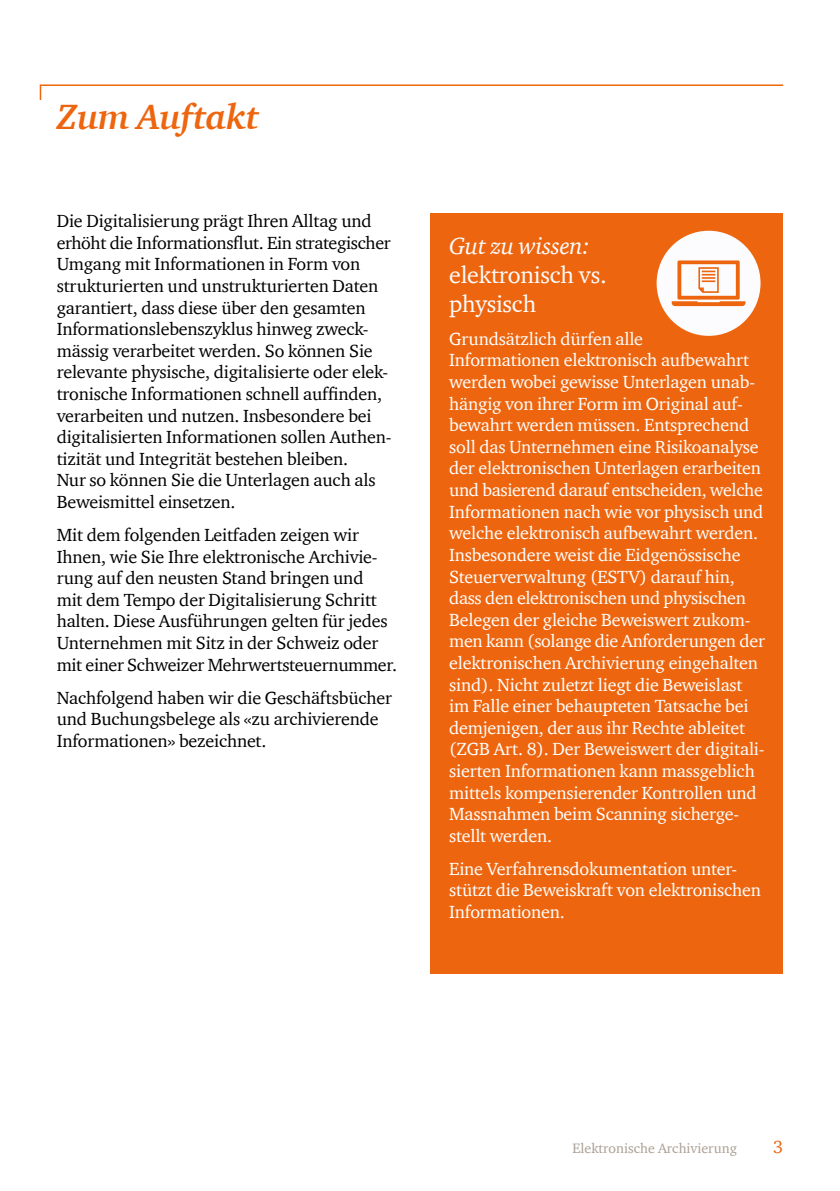
<style>
.page{position:relative;width:840px;height:1191px;background:#fff}
.page>*{position:absolute;margin:0;border:0;box-sizing:border-box;transform-origin:0 0}
.Kapiteltitel_rot{font:italic 700 36px "ITC Charter Com";letter-spacing:-.01em;color:#ed660f}
.Untertitel_weiss{font:24px/28.8px "ITC Charter Com";letter-spacing:-.01em;color:#fcfcfe}
.Lauftext_weiss{font:18px/21.6px "ITC Charter Com";letter-spacing:-.01em;color:#fff}
.Lauftext_schwarz{font:18px/21.6px "ITC Charter Com";letter-spacing:-.01em;color:#000}
.t1{font:18px "ITC Charter Com";color:#ed660f}
.t2{font:14px "ITC Charter Com";color:#aa9f93}
.s1{font-style:italic}
</style>
<div class="page">
<div style="left:430px;top:214px;width:352px;height:759px;background:#ed660f"></div>
<svg style="left:39px;top:84px;width:745px;height:16px"></svg>
<div style="left:656px;top:231px;width:104px;height:105px;background:#fcfcfe;border-radius:50%"></div>
<svg style="left:671px;top:260px;width:74px;height:46px"></svg>
<p class="Kapiteltitel_rot" style="left:57px;top:95px;width:203px">Zum Auftakt</p>
<p class="Lauftext_schwarz" style="left:57px;top:210px;width:336px">Die Digitalisierung prägt Ihren Alltag und erhöht die Informationsflut. Ein strategischer Umgang mit Informationen in Form von strukturierten und unstrukturierten Daten garantiert, dass diese über den gesamten Informationslebenszyklus hinweg zweck&shy;mässig verarbeitet werden. So können Sie relevante physische, digitalisierte oder elek&shy;tronische Informationen schnell auffinden, verarbeiten und nutzen. Insbesondere bei digitalisierten Informationen sollen Authen&shy;tizität und Integrität bestehen bleiben.<br>Nur so können Sie die Unterlagen auch als Beweismittel einsetzen.</p>
<p class="Lauftext_schwarz" style="left:57px;top:524px;width:341px">Mit dem folgenden Leitfaden zeigen wir Ihnen, wie Sie Ihre elektronische Archivie&shy;rung auf den neusten Stand bringen und<br>mit dem Tempo der Digitalisierung Schritt halten. Diese Ausführungen gelten für jedes Unternehmen mit Sitz in der Schweiz oder mit einer Schweizer Mehrwertsteuernummer.</p>
<p class="Lauftext_schwarz" style="left:57px;top:686px;width:336px">Nachfolgend haben wir die Geschäftsbücher und Buchungsbelege als «zu archivierende<br>Informationen» bezeichnet.</p>
<p class="Untertitel_weiss" style="left:449px;top:231px;width:159px"><span class="s1">Gut zu wissen: </span>elektronisch vs. physisch</p>
<p class="Lauftext_weiss" style="left:449px;top:327px;width:317px">Grundsätzlich dürfen alle<br>Informationen elektronisch aufbewahrt werden wobei gewisse Unterlagen unab&shy;hängig von ihrer Form im Original auf&shy;bewahrt werden müssen. Entsprechend soll das Unternehmen eine Risikoanalyse der elektronischen Unterlagen erarbeiten und basierend darauf entscheiden, welche Informationen nach wie vor physisch und welche elektronisch aufbewahrt werden.<br>Insbesondere weist die Eidgenössische Steuerverwaltung (ESTV) darauf hin, dass den elektronischen und physischen Belegen der gleiche Beweiswert zukom&shy;men kann (solange die Anforderungen der elektronischen Archivierung eingehalten sind). Nicht zuletzt liegt die Beweislast im Falle einer behaupteten Tatsache bei demjenigen, der aus ihr Rechte ableitet (ZGB Art. 8). Der Beweiswert der digitali&shy;sierten Informationen kann massgeblich mittels kompensierender Kontrollen und Massnahmen beim Scanning sicherge&shy;stellt werden.</p>
<p class="Lauftext_weiss" style="left:449px;top:857px;width:313px">Eine Verfahrensdokumentation unter&shy;stützt die Beweiskraft von elektronischen<br>Informationen.</p>
<p class="t2" style="left:572px;top:1139px;width:166px">Elektronische Archivierung</p>
<p class="t1" style="left:772px;top:1136px;width:12px">3</p>
</div>
